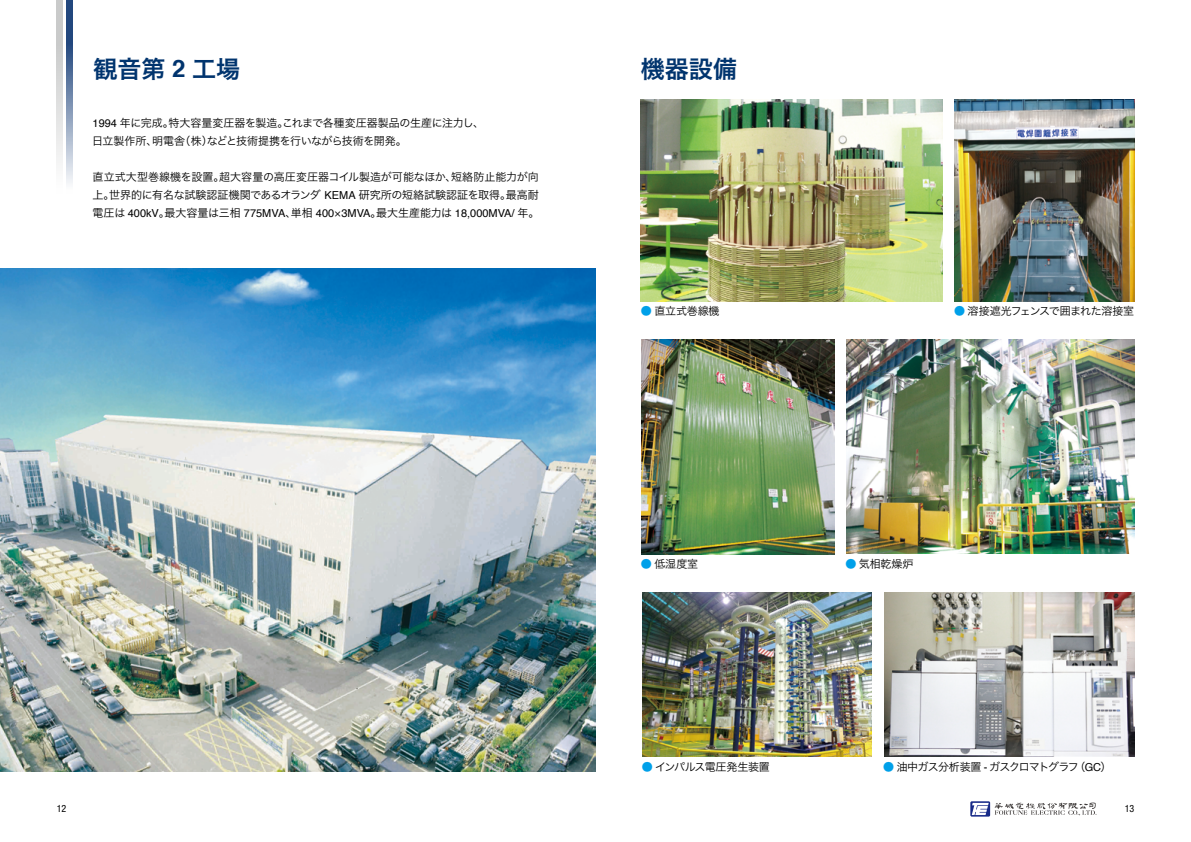
<style>
.page{position:relative;width:1191px;height:842px;background:#fff}
.page>*{position:absolute;margin:0;border:0;box-sizing:border-box;transform-origin:0 0}
.t1{font:24px "Hira Kaku Pro N W6";color:#00346e}
.t2{font:11px/18px "Hira Kaku Pro N W3";letter-spacing:-.02em;color:#000}
.t3{font:11px/18px "Hira Kaku Pro N W3";color:#000}
.t4{font:11px "Helvetica";color:#000}
.t5{font:11px "Hira Kaku Pro N W3";letter-spacing:-.07em;color:#000}
.t6{font:11px "Hira Kaku Pro N W3";letter-spacing:-.055em;color:#000}
.t7{font:condensed 10px "Helvetica Neue";color:#000}
.s1{font-family:"Helvetica";font-weight:700}
.s2{font-family:"Helvetica"}
.s3{font-family:"Hira Kaku Pro N W3"}
.s4{font-family:"Source Han Sans TW";color:#00a0e9}
</style>
<div class="page">
<svg style="left:994px;top:802px;width:102px;height:14px"></svg>
<svg style="left:970px;top:801px;width:20px;height:16px"></svg>
<svg style="left:971px;top:803px;width:17px;height:12px"></svg>
<svg style="left:57px;top:0;width:6px;height:163px"></svg>
<svg style="left:67px;top:0;width:6px;height:184px"></svg>
<img style="left:954px;top:99px;width:180px;height:202px">
<img style="left:643px;top:592px;width:229px;height:164px">
<img style="left:884px;top:592px;width:250px;height:164px">
<img style="left:0;top:269px;width:595px;height:502px">
<img style="left:641px;top:339px;width:193px;height:215px">
<img style="left:641px;top:99px;width:302px;height:202px">
<img style="left:846px;top:339px;width:288px;height:214px">
<h1 class="t1" style="left:94px;top:47px;width:148px">観音第 <span class="s1">2</span> 工場</h1>
<p class="t2" style="left:92px;top:113px;width:393px"><span class="s2">1994</span> 年に完成。特大容量変圧器を製造。これまで各種変圧器製品の生産に注力し、日立製作所、明電舎（株）などと技術提携を行いながら技術を開発。</p>
<p class="t3" style="left:93px;top:167px;width:448px">直立式大型巻線機を設置。超大容量の高圧変圧器コイル製造が可能なほか、短絡防止能力が向上。世界的に有名な試験認証機関であるオランダ <span class="s2">KEMA</span> 研究所の短絡試験認証を取得。最高耐</p>
<p class="t4" style="left:93px;top:204px;width:448px"><span class="s3">電圧は</span> 400kV<span class="s3">。最大容量は三相</span> 775MVA<span class="s3">、単相</span> 400<span class="s3">×</span>3MVA<span class="s3">。最大生産能力は</span> 18,000MVA/ <span class="s3">年。</span></p>
<h1 class="t1" style="left:641px;top:47px;width:97px">機器設備</h1>
<p class="t2" style="left:641px;top:301px;width:80px"><span class="s4">●</span> 直立式巻線機</p>
<p class="t6" style="left:954px;top:301px;width:181px"><span class="s4">●</span> 溶接遮光フェンスで囲まれた溶接室</p>
<p class="t2" style="left:641px;top:554px;width:59px"><span class="s4">●</span> 低湿度室</p>
<p class="t2" style="left:845px;top:554px;width:69px"><span class="s4">●</span> 気相乾燥炉</p>
<p class="t2" style="left:641px;top:757px;width:130px"><span class="s4">●</span> インパルス電圧発生装置</p>
<p class="t5" style="left:883px;top:757px;width:230px"><span class="s4">●</span> 油中ガス分析装置 <span class="s2">-</span> ガスクロマトグラフ（<span class="s2">GC</span>）</p>
<p class="t7" style="left:57px;top:803px;width:11px">12</p>
<p class="t7" style="left:1124px;top:803px;width:11px">13</p>
</div>
